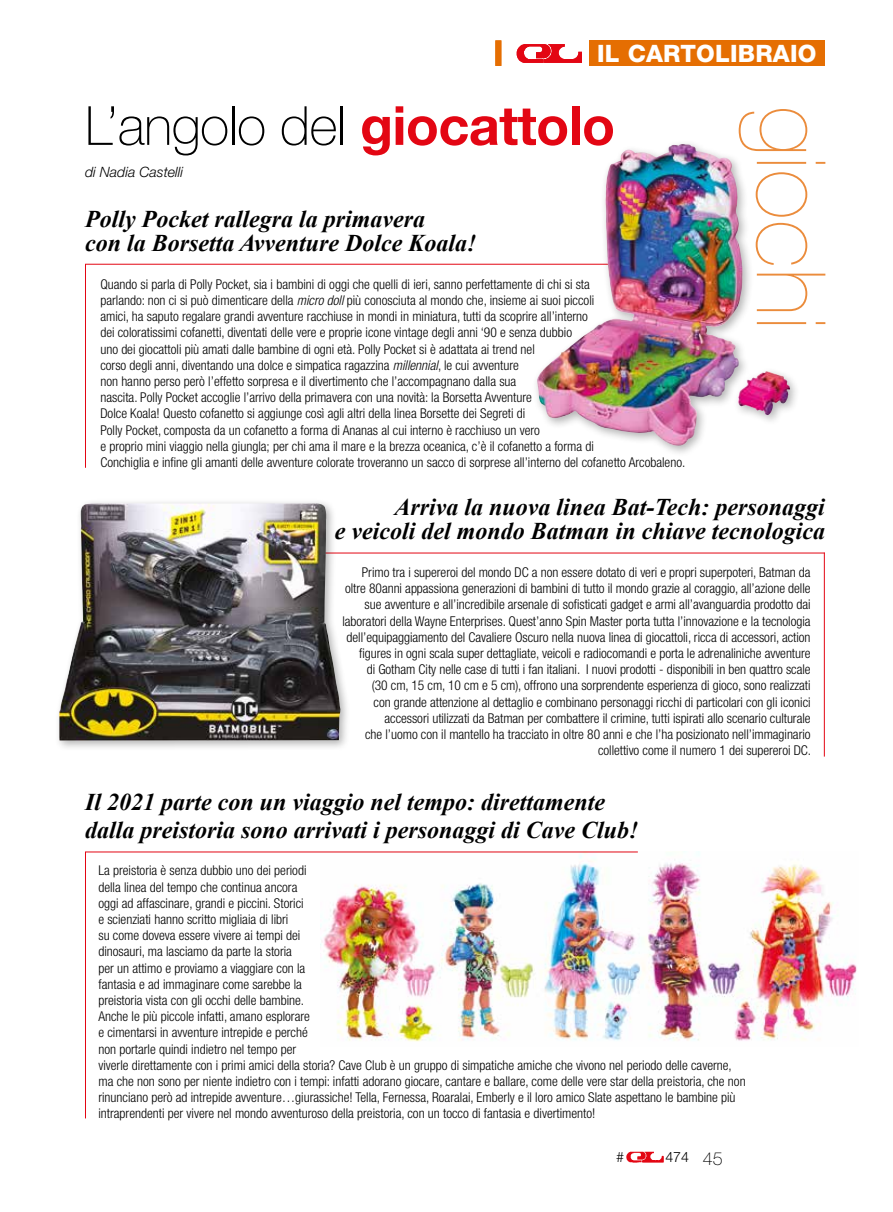
<style>
.page{position:relative;width:893px;height:1212px;background:#fff}
.page>*{position:absolute;margin:0;border:0;box-sizing:border-box;transform-origin:0 0}
.t1{font:200 96px "Helvetica Neue LT Std";letter-spacing:.005em;color:#eb8c3c}
.t2{font:100 54px "Helvetica Neue LT Std";letter-spacing:-.01em;color:#000}
.t3{font:italic 700 24px/24px "Times New Roman";color:#000}
.t4{font:800 24px "Helvetica Neue LT Std";letter-spacing:.01em;color:#fff}
.t5{font:italic 300 14.25px "Helvetica Neue LT Std";color:#000}
.t6{font:300 14.25px "Helvetica Neue LT Std";color:#000}
.t7{font:300 condensed 13.5px/16.2px "Helvetica Neue LT Std";color:#000}
.s1{font-weight:700;color:#e30613}
.s2{font-style:italic}
.s3{font-family:"Helvetica Neue";font-weight:100;font-size:18px}
</style>
<div class="page">
<img style="left:516px;top:44px;width:66px;height:19px">
<img style="left:626px;top:1151px;width:38px;height:12px">
<img style="left:320px;top:852px;width:537px;height:190px">
<hr style="left:168px;top:552px;width:657px;height:1px;background:#e30613">
<hr style="left:824px;top:552px;width:1px;height:204px;background:#e30613">
<hr style="left:85px;top:851px;width:553px;height:1px;background:#e30613">
<hr style="left:85px;top:852px;width:1px;height:266px;background:#e30613">
<hr style="left:85px;top:264px;width:545px;height:1px;background:#e30613">
<hr style="left:85px;top:264px;width:1px;height:204px;background:#e30613">
<div style="left:589px;top:40px;width:236px;height:26px;background:#e56e02"></div>
<div style="left:495px;top:40px;width:6px;height:26px;background:#e56e02"></div>
<div style="left:532px;top:139px;width:269px;height:318px;background:#000;opacity:.3"></div>
<img style="left:536px;top:144px;width:203px;height:303px">
<div style="left:54px;top:498px;width:297px;height:253px;background:#000;opacity:.3"></div>
<img style="left:59px;top:503px;width:281px;height:237px">
<h3 class="t4" style="left:597px;top:39px;width:221px">IL CARTOLIBRAIO</h3>
<h2 class="t2" style="left:85px;top:95px;width:531px">L’angolo del <span class="s1">giocattolo</span></h2>
<p class="t5" style="left:85px;top:164px;width:100px">di Nadia Castelli</p>
<h3 class="t3" style="left:85px;top:207px;width:393px">Polly Pocket rallegra la primavera<br>con la Borsetta Avventure Dolce Koala!</h3>
<p class="t7" style="left:100px;top:276px;width:586px">Quando si parla di Polly Pocket, sia i bambini di oggi che quelli di ieri, sanno perfettamente di chi si sta<br>parlando: non ci si può dimenticare della <span class="s2">micro doll</span> più conosciuta al mondo che, insieme ai suoi piccoli<br>amici, ha saputo regalare grandi avventure racchiuse in mondi in miniatura, tutti da scoprire all’interno<br>dei coloratissimi cofanetti, diventati delle vere e proprie icone vintage degli anni ‘90 e senza dubbio<br>uno dei giocattoli più amati dalle bambine di ogni età. Polly Pocket si è adattata ai trend nel<br>corso degli anni, diventando una dolce e simpatica ragazzina <span class="s2">millennial</span>, le cui avventure<br>non hanno perso però l’effetto sorpresa e il divertimento che l’accompagnano dalla sua<br>nascita. Polly Pocket accoglie l’arrivo della primavera con una novità: la Borsetta Avventure<br>Dolce Koala! Questo cofanetto si aggiunge così agli altri della linea Borsette dei Segreti di<br>Polly Pocket, composta da un cofanetto a forma di Ananas al cui interno è racchiuso un vero<br>e proprio mini viaggio nella giungla; per chi ama il mare e la brezza oceanica, c’è il cofanetto a forma di<br>Conchiglia e infine gli amanti delle avventure colorate troveranno un sacco di sorprese all’interno del cofanetto Arcobaleno.</p>
<h1 class="t1" style="left:846px;top:106px;width:225px;rotate:90deg">giochi</h1>
<h3 class="t3" style="left:335px;top:494px;width:492px;text-align:right">Arriva la nuova linea Bat-Tech: personaggi<br>e veicoli del mondo Batman in chiave tecnologica</h3>
<p class="t7" style="left:342px;top:564px;width:470px;text-align:right">Primo tra i supereroi del mondo DC a non essere dotato di veri e propri superpoteri, Batman da oltre 80anni appassiona generazioni di bambini di tutto il mondo grazie al coraggio, all’azione delle sue avventure e all’incredibile arsenale di sofisticati gadget e armi all’avanguardia prodotto dai laboratori della Wayne Enterprises. Quest’anno Spin Master porta tutta l’innovazione e la tecnologia dell’equipaggiamento del Cavaliere Oscuro nella nuova linea di giocattoli, ricca di accessori, action figures in ogni scala super dettagliate, veicoli e radiocomandi e porta le adrenaliniche avventure<br>di Gotham City nelle case di tutti i fan italiani. I nuovi prodotti - disponibili in ben quattro scale<br>(30 cm, 15 cm, 10 cm e 5 cm), offrono una sorprendente esperienza di gioco, sono realizzati<br>con grande attenzione al dettaglio e combinano personaggi ricchi di particolari con gli iconici accessori utilizzati da Batman per combattere il crimine, tutti ispirati allo scenario culturale<br>che l’uomo con il mantello ha tracciato in oltre 80 anni e che l’ha posizionato nell’immaginario collettivo come il numero 1 dei supereroi DC.</p>
<h3 class="t3" style="left:85px;top:786px;width:555px;line-height:28.8px">Il 2021 parte con un viaggio nel tempo: direttamente dalla preistoria sono arrivati i personaggi di Cave Club!</h3>
<p class="t7" style="left:98px;top:862px;width:649px">La preistoria è senza dubbio uno dei periodi<br>della linea del tempo che continua ancora<br>oggi ad affascinare, grandi e piccini. Storici<br>e scienziati hanno scritto migliaia di libri<br>su come doveva essere vivere ai tempi dei<br>dinosauri, ma lasciamo da parte la storia<br>per un attimo e proviamo a viaggiare con la<br>fantasia e ad immaginare come sarebbe la<br>preistoria vista con gli occhi delle bambine.<br>Anche le più piccole infatti, amano esplorare<br>e cimentarsi in avventure intrepide e perché<br>non portarle quindi indietro nel tempo per<br>viverle direttamente con i primi amici della storia? Cave Club è un gruppo di simpatiche amiche che vivono nel periodo delle caverne, ma che non sono per niente indietro con i tempi: infatti adorano giocare, cantare e ballare, come delle vere star della preistoria, che non rinunciano però ad intrepide avventure…giurassiche! Tella, Fernessa, Roaralai, Emberly e il loro amico Slate aspettano le bambine più intraprendenti per vivere nel mondo avventuroso della preistoria, con un tocco di fantasia e divertimento!</p>
<p class="t6" style="left:616px;top:1148px;width:9px">#</p>
<p class="t6" style="left:665px;top:1148px;width:59px">474 <span class="s3">45</span></p>
</div>
